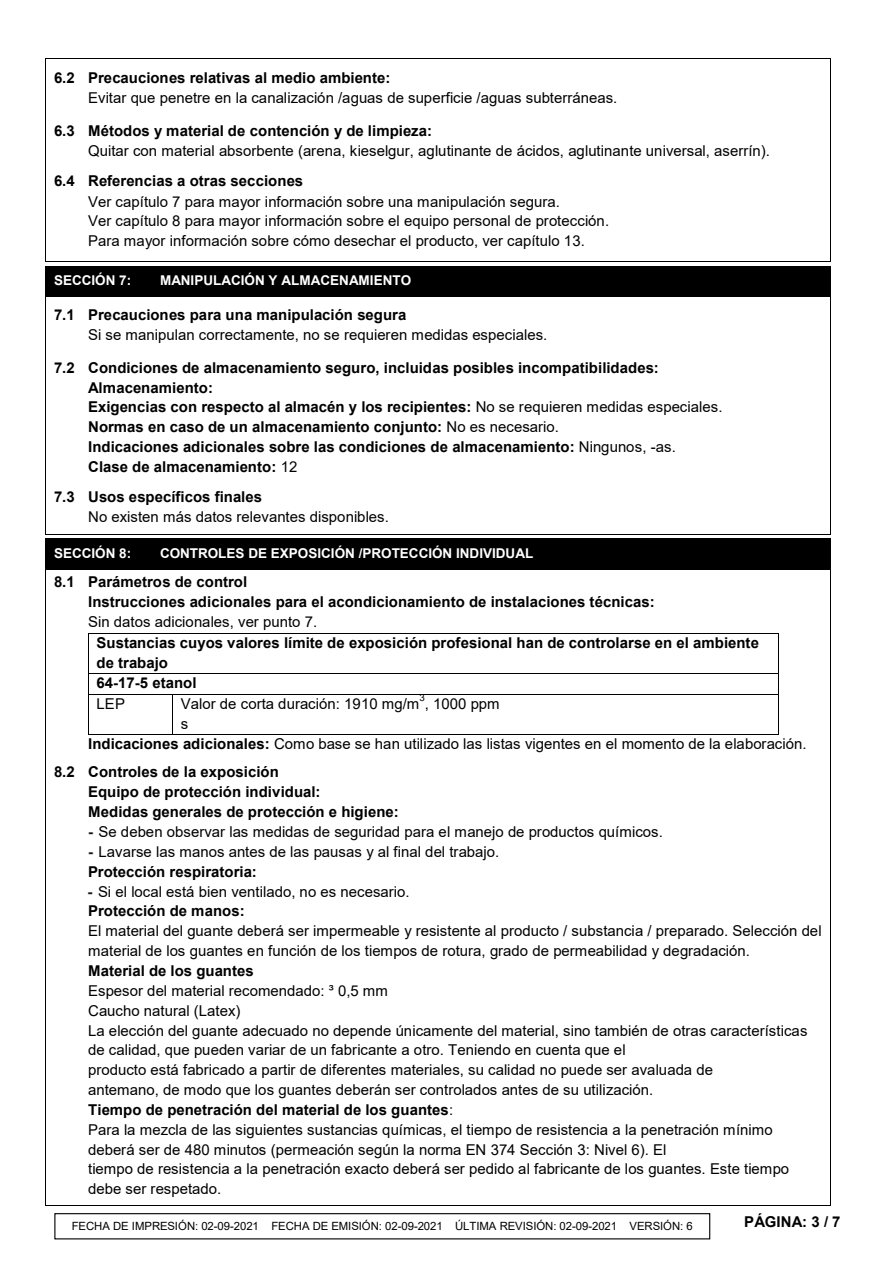
<style>
.page{position:relative;width:893px;height:1263px;background:#fff}
.page>*{position:absolute;margin:0;border:0;box-sizing:border-box;transform-origin:0 0}
.t1{font:15px/19.8px "Arial";color:#000}
.t2{font:700 15px/19.8px "Arial";color:#000}
.t3{font:700 13.5px "Arial";color:#fff}
.t4{font:11.4px "Arial";letter-spacing:-.01em;color:#000}
.t5{font:9.75px "Arial";color:#000}
.s1{font-weight:400}
.s2{font-weight:700}
.s3{font-weight:700;color:#181717}
</style>
<div class="page">
<div style="left:54px;top:1213px;width:656px;height:26px;border:1px solid #000"></div>
<hr style="left:46px;top:58px;width:784px;height:1px;background:#000">
<hr style="left:46px;top:61px;width:1px;height:59px;background:#000">
<hr style="left:830px;top:61px;width:1px;height:59px;background:#000">
<hr style="left:46px;top:122px;width:1px;height:42px;background:#000">
<hr style="left:830px;top:122px;width:1px;height:42px;background:#000">
<hr style="left:46px;top:166px;width:1px;height:95px;background:#000">
<hr style="left:46px;top:261px;width:784px;height:1px;background:#000">
<hr style="left:830px;top:166px;width:1px;height:95px;background:#000">
<div style="left:46px;top:266px;width:106px;height:6px;background:#000"></div>
<div style="left:46px;top:272px;width:8px;height:18px;background:#000"></div>
<div style="left:144px;top:272px;width:8px;height:18px;background:#000"></div>
<div style="left:46px;top:290px;width:106px;height:6px;background:#000"></div>
<div style="left:54px;top:272px;width:90px;height:18px;background:#000"></div>
<div style="left:152px;top:266px;width:678px;height:6px;background:#000"></div>
<div style="left:152px;top:272px;width:8px;height:18px;background:#000"></div>
<div style="left:822px;top:272px;width:8px;height:18px;background:#000"></div>
<div style="left:152px;top:290px;width:678px;height:6px;background:#000"></div>
<div style="left:160px;top:272px;width:662px;height:18px;background:#000"></div>
<hr style="left:46px;top:296px;width:106px;height:1px;background:#000">
<hr style="left:152px;top:296px;width:678px;height:1px;background:#000">
<svg style="left:830px;top:261px;width:1px;height:38px"></svg>
<hr style="left:46px;top:299px;width:1px;height:56px;background:#000">
<hr style="left:830px;top:299px;width:1px;height:56px;background:#000">
<hr style="left:46px;top:357px;width:1px;height:125px;background:#000">
<hr style="left:830px;top:357px;width:1px;height:125px;background:#000">
<hr style="left:46px;top:484px;width:1px;height:50px;background:#000">
<hr style="left:46px;top:534px;width:784px;height:1px;background:#000">
<hr style="left:830px;top:484px;width:1px;height:50px;background:#000">
<div style="left:46px;top:539px;width:106px;height:6px;background:#000"></div>
<div style="left:46px;top:545px;width:8px;height:18px;background:#000"></div>
<div style="left:144px;top:545px;width:8px;height:18px;background:#000"></div>
<div style="left:46px;top:563px;width:106px;height:6px;background:#000"></div>
<div style="left:54px;top:545px;width:90px;height:18px;background:#000"></div>
<div style="left:152px;top:539px;width:678px;height:6px;background:#000"></div>
<div style="left:152px;top:545px;width:8px;height:18px;background:#000"></div>
<div style="left:822px;top:545px;width:8px;height:18px;background:#000"></div>
<div style="left:152px;top:563px;width:678px;height:6px;background:#000"></div>
<div style="left:160px;top:545px;width:662px;height:18px;background:#000"></div>
<hr style="left:89px;top:633px;width:689px;height:1px;background:#000">
<hr style="left:88px;top:634px;width:1px;height:39px;background:#000">
<hr style="left:778px;top:634px;width:1px;height:39px;background:#000">
<hr style="left:89px;top:673px;width:689px;height:1px;background:#000">
<svg style="left:88px;top:673px;width:1px;height:22px"></svg>
<hr style="left:89px;top:694px;width:83px;height:1px;background:#000">
<hr style="left:173px;top:694px;width:605px;height:1px;background:#000">
<svg style="left:778px;top:673px;width:1px;height:22px"></svg>
<hr style="left:88px;top:695px;width:1px;height:39px;background:#000">
<hr style="left:89px;top:734px;width:83px;height:1px;background:#000">
<hr style="left:172px;top:695px;width:1px;height:39px;background:#000">
<hr style="left:173px;top:734px;width:605px;height:1px;background:#000">
<hr style="left:778px;top:695px;width:1px;height:39px;background:#000">
<hr style="left:46px;top:569px;width:106px;height:1px;background:#000">
<hr style="left:152px;top:569px;width:678px;height:1px;background:#000">
<svg style="left:830px;top:534px;width:1px;height:38px"></svg>
<hr style="left:46px;top:572px;width:1px;height:187px;background:#000">
<hr style="left:830px;top:572px;width:1px;height:187px;background:#000">
<hr style="left:46px;top:761px;width:1px;height:444px;background:#000">
<hr style="left:46px;top:1205px;width:784px;height:1px;background:#000">
<hr style="left:830px;top:761px;width:1px;height:444px;background:#000">
<p class="t2" style="left:54px;top:68px;width:338px">6.2 Precauciones relativas al medio ambiente:</p>
<p class="t1" style="left:88px;top:88px;width:531px">Evitar que penetre en la canalización /aguas de superficie /aguas subterráneas.</p>
<p class="t2" style="left:54px;top:121px;width:380px">6.3 Métodos y material de contención y de limpieza:</p>
<p class="t1" style="left:88px;top:141px;width:683px">Quitar con material absorbente (arena, kieselgur, aglutinante de ácidos, aglutinante universal, aserrín).</p>
<p class="t2" style="left:54px;top:171px;width:251px">6.4 Referencias a otras secciones</p>
<p class="t1" style="left:88px;top:191px;width:522px">Ver capítulo 7 para mayor información sobre una manipulación segura.<br>Ver capítulo 8 para mayor información sobre el equipo personal de protección.<br>Para mayor información sobre cómo desechar el producto, ver capítulo 13.</p>
<p class="t3" style="left:54px;top:270px;width:79px">SECCIÓN 7:</p>
<p class="t3" style="left:160px;top:270px;width:253px">MANIPULACIÓN Y ALMACENAMIENTO</p>
<p class="t2" style="left:54px;top:305px;width:354px">7.1 Precauciones para una manipulación segura</p>
<p class="t1" style="left:88px;top:325px;width:461px">Si se manipulan correctamente, no se requieren medidas especiales.</p>
<p class="t2" style="left:88px;top:358px;width:636px;text-indent:-34px">7.2 Condiciones de almacenamiento seguro, incluidas posibles incompatibilidades:<br>Almacenamiento:<br>Exigencias con respecto al almacén y los recipientes: <span class="s1">No se requieren medidas especiales.<br></span>Normas en caso de un almacenamiento conjunto: <span class="s1">No es necesario.<br></span>Indicaciones adicionales sobre las condiciones de almacenamiento: <span class="s1">Ningunos, -as.<br></span>Clase de almacenamiento: <span class="s1">12</span></p>
<p class="t2" style="left:54px;top:487px;width:210px">7.3 Usos específicos finales</p>
<p class="t1" style="left:88px;top:507px;width:302px">No existen más datos relevantes disponibles.</p>
<p class="t3" style="left:54px;top:543px;width:79px">SECCIÓN 8:</p>
<p class="t3" style="left:160px;top:543px;width:375px">CONTROLES DE EXPOSICIÓN /PROTECCIÓN INDIVIDUAL</p>
<p class="t2" style="left:88px;top:572px;width:568px;text-indent:-34px">8.1 Parámetros de control<br>Instrucciones adicionales para el acondicionamiento de instalaciones técnicas:</p>
<p class="t1" style="left:88px;top:612px;width:231px">Sin datos adicionales, ver punto 7.</p>
<p class="t2" style="left:97px;top:632px;width:664px">Sustancias cuyos valores límite de exposición profesional han de controlarse en el ambiente de trabajo<br>64-17-5 etanol</p>
<p class="t1" style="left:97px;top:693px;width:30px">LEP</p>
<p class="t1" style="left:181px;top:693px;width:320px">Valor de corta duración: 1910 mg/m , 1000 ppm</p>
<p class="t5" style="left:420px;top:691px;width:7px">3</p>
<p class="t1" style="left:88px;top:713px;width:720px;line-height:20.4px;text-indent:93px">s<br><span class="s2">Indicaciones adicionales:</span> Como base se han utilizado las listas vigentes en el momento de la elaboración.</p>
<p class="t2" style="left:88px;top:762px;width:312px;text-indent:-34px">8.2 Controles de la exposición<br>Equipo de protección individual:<br>Medidas generales de protección e higiene:</p>
<p class="t1" style="left:88px;top:822px;width:576px"><span class="s3">-</span> Se deben observar las medidas de seguridad para el manejo de productos químicos.</p>
<p class="t1" style="left:88px;top:842px;width:413px"><span class="s3">-</span> Lavarse las manos antes de las pausas y al final del trabajo.<br><span class="s2">Protección respiratoria:</span></p>
<p class="t1" style="left:87px;top:882px;width:324px"><span class="s3">-</span> Si el local está bien ventilado, no es necesario.<br><span class="s2">Protección de manos:</span></p>
<p class="t1" style="left:88px;top:921px;width:735px">El material del guante deberá ser impermeable y resistente al producto / substancia / preparado. Selección del material de los guantes en función de los tiempos de rotura, grado de permeabilidad y degradación.</p>
<p class="t2" style="left:88px;top:961px;width:167px">Material de los guantes</p>
<p class="t1" style="left:88px;top:981px;width:721px">Espesor del material recomendado: ³ 0,5 mm<br>Caucho natural (Latex)<br>La elección del guante adecuado no depende únicamente del material, sino también de otras características de calidad, que pueden variar de un fabricante a otro. Teniendo en cuenta que el<br>producto está fabricado a partir de diferentes materiales, su calidad no puede ser avaluada de<br>antemano, de modo que los guantes deberán ser controlados antes de su utilización.<br><span class="s2">Tiempo de penetración del material de los guantes</span>:<br>Para la mezcla de las siguientes sustancias químicas, el tiempo de resistencia a la penetración mínimo deberá ser de 480 minutos (permeación según la norma EN 374 Sección 3: Nivel 6). El<br>tiempo de resistencia a la penetración exacto deberá ser pedido al fabricante de los guantes. Este tiempo debe ser respetado.</p>
<p class="t4" style="left:72px;top:1218px;width:623px">FECHA DE IMPRESIÓN: 02-09-2021 FECHA DE EMISIÓN: 02-09-2021 ÚLTIMA REVISIÓN: 02-09-2021 VERSIÓN: 6</p>
<p class="t2" style="left:744px;top:1212px;width:98px">PÁGINA: 3 / 7</p>
</div>
